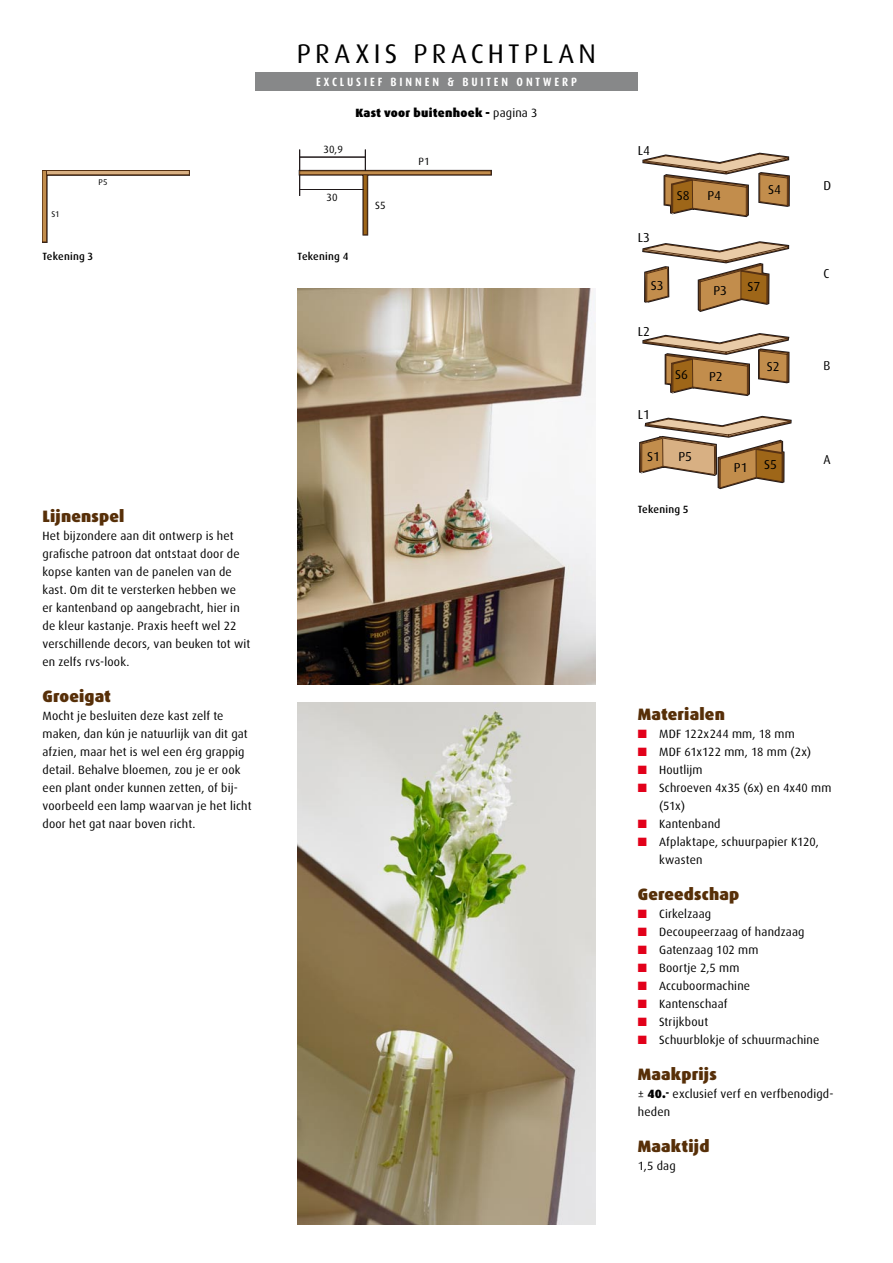
<style>
.page{position:relative;width:893px;height:1263px;background:#fff}
.page>*{position:absolute;margin:0;border:0;box-sizing:border-box;transform-origin:0 0}
.t1{font:27px "Dax";letter-spacing:.16em;color:#000}
.t2{font:900 16.5px "Dax";letter-spacing:.01em;color:#572f08}
.t3{font:12.9px "Dax";color:#000}
.t4{font:12.9px "Dax";color:#000;scale:.95 1}
.t5{font:12px/18px "Dax";letter-spacing:.015em;color:#000}
.t6{font:700 12px "Dax Condensed";letter-spacing:.245em;color:#fff}
.t7{font:900 12px "Dax";letter-spacing:.02em;color:#000}
.t8{font:500 10.5px "Dax";letter-spacing:.02em;color:#000}
.t9{font:10.5px "Dax";color:#000}
.t10{font:8.4px "Dax";color:#000}
.s1{font-weight:400}
.s2{color:#e2001a}
.s3{font-weight:900}
</style>
<div class="page">
<div style="left:255px;top:72px;width:383px;height:18px;background:#878889"></div>
<svg style="left:47px;top:175px;width:142px;height:67px"></svg>
<div style="left:43px;top:170px;width:4px;height:72px;border:1px solid #563113"></div>
<div style="left:47px;top:170px;width:142px;height:5px;background:#d8b083"></div>
<div style="left:46px;top:170px;width:143px;height:5px;border:1px solid #563113"></div>
<svg style="left:299px;top:150px;width:193px;height:86px"></svg>
<hr style="left:300px;top:189px;width:63px;height:1px;background:#1f1819">
<hr style="left:300px;top:157px;width:65px;height:1px;background:#1f1819">
<svg style="left:642px;top:152px;width:148px;height:66px"></svg>
<svg style="left:642px;top:333px;width:148px;height:63px"></svg>
<svg style="left:642px;top:241px;width:148px;height:71px"></svg>
<svg style="left:639px;top:415px;width:153px;height:74px"></svg>
<img style="left:298px;top:702px;width:297px;height:522px">
<img style="left:298px;top:288px;width:297px;height:397px">
<p class="t10" style="left:51px;top:209px;width:10px">S1</p>
<p class="t10" style="left:99px;top:177px;width:10px">P5</p>
<h1 class="t1" style="left:297px;top:39px;width:301px">praxis Prachtplan</h1>
<p class="t6" style="left:316px;top:75px;width:262px">EXCLUSIEF BINNEN &amp; BUITEN ONTWERP</p>
<p class="t7" style="left:355px;top:106px;width:184px">Kast voor buitenhoek - <span class="s1">pagina 3</span></p>
<p class="t9" style="left:323px;top:143px;width:21px">30,9</p>
<p class="t9" style="left:326px;top:192px;width:13px">30</p>
<p class="t9" style="left:375px;top:200px;width:12px">S5</p>
<p class="t9" style="left:418px;top:156px;width:13px">P1</p>
<p class="t8" style="left:43px;top:251px;width:52px">Tekening 3</p>
<p class="t8" style="left:298px;top:251px;width:52px">Tekening 4</p>
<h2 class="t2" style="left:43px;top:507px;width:83px">Lijnenspel</h2>
<p class="t5" style="left:43px;top:527px;width:209px">Het bijzondere aan dit ontwerp is het grafische patroon dat ontstaat door de kopse kanten van de panelen van de kast. Om dit te versterken hebben we<br>er kantenband op aangebracht, hier in de kleur kastanje. Praxis heeft wel 22 verschillende decors, van beuken tot wit en zelfs rvs-look.</p>
<h2 class="t2" style="left:43px;top:687px;width:70px">Groeigat</h2>
<p class="t5" style="left:43px;top:707px;width:210px">Mocht je besluiten deze kast zelf te maken, dan kún je natuurlijk van dit gat afzien, maar het is wel een érg grappig detail. Behalve bloemen, zou je er ook een plant onder kunnen zetten, of bij&shy;voorbeeld een lamp waarvan je het licht door het gat naar boven richt.</p>
<p class="t3" style="left:638px;top:143px;width:14px">L4</p>
<p class="t3" style="left:638px;top:230px;width:14px">L3</p>
<p class="t3" style="left:677px;top:188px;width:14px">S8</p>
<p class="t3" style="left:707px;top:188px;width:15px">P4</p>
<p class="t3" style="left:768px;top:182px;width:14px">S4</p>
<p class="t3" style="left:651px;top:278px;width:14px">S3</p>
<p class="t3" style="left:638px;top:324px;width:14px">L2</p>
<p class="t3" style="left:638px;top:408px;width:14px">L1</p>
<p class="t3" style="left:675px;top:368px;width:14px">S6</p>
<p class="t3" style="left:713px;top:283px;width:15px">P3</p>
<p class="t3" style="left:747px;top:280px;width:14px">S7</p>
<p class="t3" style="left:709px;top:370px;width:15px">P2</p>
<p class="t3" style="left:767px;top:359px;width:14px">S2</p>
<p class="t3" style="left:647px;top:449px;width:14px">S1</p>
<p class="t3" style="left:678px;top:449px;width:15px">P5</p>
<p class="t8" style="left:638px;top:503px;width:52px">Tekening 5</p>
<p class="t3" style="left:734px;top:460px;width:15px">P1</p>
<p class="t3" style="left:764px;top:458px;width:14px">S5</p>
<p class="t3" style="left:824px;top:178px;width:9px">D</p>
<p class="t4" style="left:823px;top:267px;width:8px">C</p>
<p class="t4" style="left:823px;top:358px;width:9px">B</p>
<p class="t4" style="left:823px;top:452px;width:9px">A</p>
<h2 class="t2" style="left:638px;top:705px;width:89px">Materialen</h2>
<p class="t5" style="left:638px;top:725px;width:158px"><span class="s2">■</span> MDF 122x244 mm, 18 mm</p>
<p class="t5" style="left:638px;top:743px;width:175px"><span class="s2">■</span> MDF 61x122 mm, 18 mm (2x)</p>
<p class="t5" style="left:638px;top:761px;width:66px"><span class="s2">■</span> Houtlijm</p>
<p class="t5" style="left:659px;top:779px;width:174px;text-indent:-21px"><span class="s2">■</span> Schroeven 4x35 (6x) en 4x40 mm (51x)</p>
<p class="t5" style="left:638px;top:815px;width:84px"><span class="s2">■</span> Kantenband</p>
<p class="t5" style="left:659px;top:833px;width:161px;text-indent:-21px"><span class="s2">■</span> Afplaktape, schuurpapier K120, kwasten</p>
<h2 class="t2" style="left:638px;top:885px;width:103px">Gereedschap</h2>
<p class="t5" style="left:638px;top:905px;width:75px"><span class="s2">■</span> Cirkelzaag</p>
<p class="t5" style="left:638px;top:923px;width:168px"><span class="s2">■</span> Decoupeerzaag of handzaag</p>
<p class="t5" style="left:638px;top:941px;width:122px"><span class="s2">■</span> Gatenzaag 102 mm</p>
<p class="t5" style="left:638px;top:959px;width:103px"><span class="s2">■</span> Boortje 2,5 mm</p>
<p class="t5" style="left:638px;top:977px;width:114px"><span class="s2">■</span> Accuboormachine</p>
<p class="t5" style="left:638px;top:995px;width:91px"><span class="s2">■</span> Kantenschaaf</p>
<p class="t5" style="left:638px;top:1013px;width:72px"><span class="s2">■</span> Strijkbout</p>
<p class="t5" style="left:638px;top:1031px;width:183px"><span class="s2">■</span> Schuurblokje of schuurmachine</p>
<h2 class="t2" style="left:638px;top:1065px;width:80px">Maakprijs</h2>
<p class="t5" style="left:638px;top:1085px;width:197px">± <span class="s3">40.</span><sup>-</sup> exclusief verf en verfbenodigd&shy;heden</p>
<h2 class="t2" style="left:638px;top:1137px;width:73px">Maaktijd</h2>
<p class="t5" style="left:638px;top:1157px;width:39px">1,5 dag</p>
</div>
